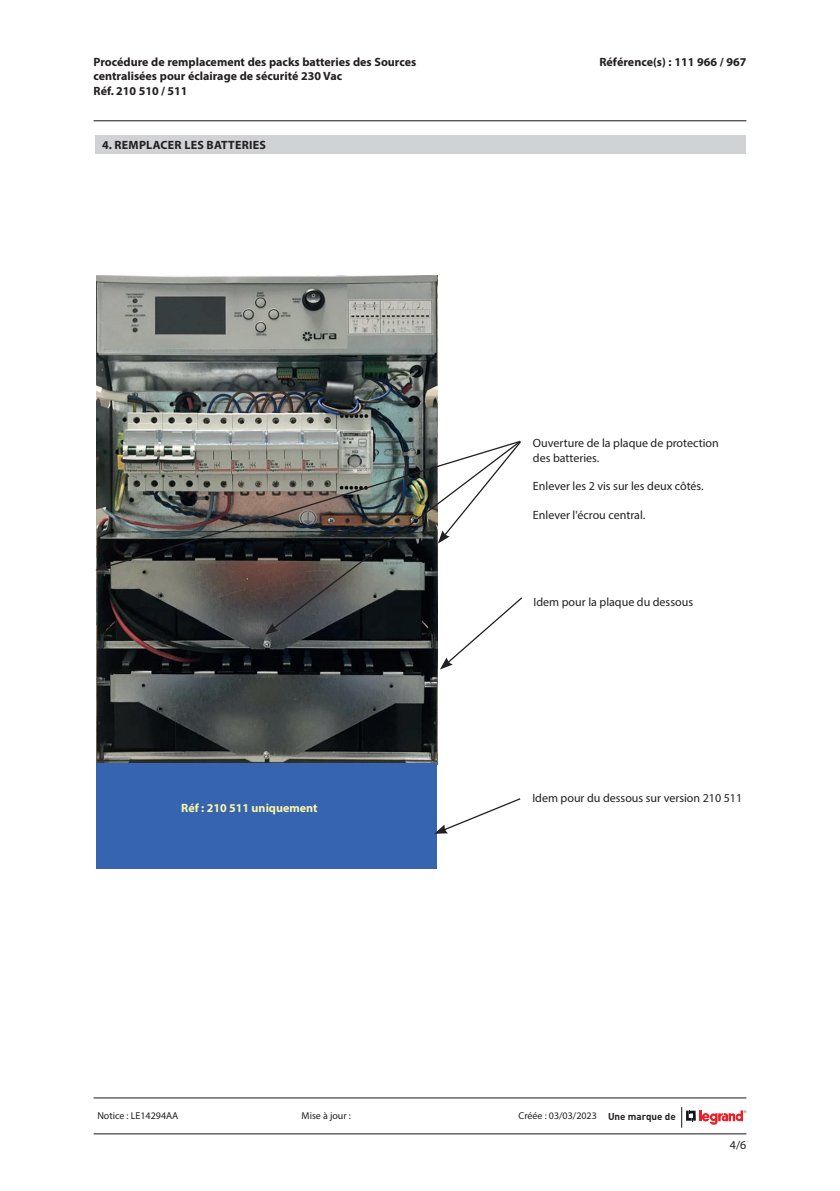
<style>
.page{position:relative;width:840px;height:1191px;background:#fff}
.page>*{position:absolute;margin:0;border:0;box-sizing:border-box;transform-origin:0 0}
.t1{font:12px "Myriad Pro";color:#231f20}
.t2{font:700 12px/14.4px "Myriad Pro";color:#231f20}
.t3{font:700 12px "Myriad Pro";letter-spacing:.02em;color:#231f20}
.t4{font:700 12px "Myriad Pro";color:#faf5a6}
.t5{font:10px "Myriad Pro";color:#231f20}
</style>
<div class="page">
<hr style="left:94px;top:120px;width:652px;height:1px;background:#231f20">
<hr style="left:94px;top:1133px;width:652px;height:1px;background:#231f20">
<hr style="left:94px;top:1097px;width:652px;height:1px;background:#231f20">
<svg style="left:681px;top:1107px;width:65px;height:20px"></svg>
<div style="left:95px;top:135px;width:650px;height:18px;background:#d1d2d4"></div>
<img style="left:97px;top:275px;width:340px;height:488px">
<div style="left:97px;top:763px;width:340px;height:105px;background:#3764b0"></div>
<img style="left:103px;top:440px;width:168px;height:129px">
<svg style="left:95px;top:562px;width:14px;height:9px"></svg>
<img style="left:271px;top:439px;width:168px;height:191px">
<svg style="left:265px;top:623px;width:13px;height:11px"></svg>
<svg style="left:437px;top:440px;width:84px;height:103px"></svg>
<svg style="left:440px;top:597px;width:83px;height:72px"></svg>
<svg style="left:434px;top:798px;width:87px;height:36px"></svg>
<p class="t2" style="left:94px;top:54px;width:324px">Procédure de remplacement des packs batteries des Sources centralisées pour éclairage de sécurité 230 Vac<br>Réf. 210 510 / 511</p>
<p class="t2" style="left:599px;top:54px;width:148px">Référence(s) : 111 966 / 967</p>
<p class="t3" style="left:102px;top:137px;width:165px">4. REMPLACER LES BATTERIES</p>
<p class="t4" style="left:181px;top:800px;width:138px">Réf : 210 511 uniquement</p>
<p class="t1" style="left:532px;top:436px;width:187px">Ouverture de la plaque de protection</p>
<p class="t1" style="left:532px;top:450px;width:68px">des batteries.</p>
<p class="t1" style="left:532px;top:479px;width:172px">Enlever les 2 vis sur les deux côtés.</p>
<p class="t1" style="left:532px;top:508px;width:114px">Enlever l'écrou central.</p>
<p class="t1" style="left:533px;top:594px;width:161px">Idem pour la plaque du dessous</p>
<p class="t1" style="left:532px;top:790px;width:211px">Idem pour du dessous sur version 210 511</p>
<p class="t5" style="left:97px;top:1110px;width:82px">Notice : LE14294AA</p>
<p class="t5" style="left:301px;top:1110px;width:51px">Mise à jour :</p>
<p class="t5" style="left:518px;top:1110px;width:159px">Créée : 03/03/2023 <sub>Une</sub> <sub>marque</sub> <sub>de</sub></p>
<p class="t1" style="left:729px;top:1137px;width:18px">4/6</p>
</div>
